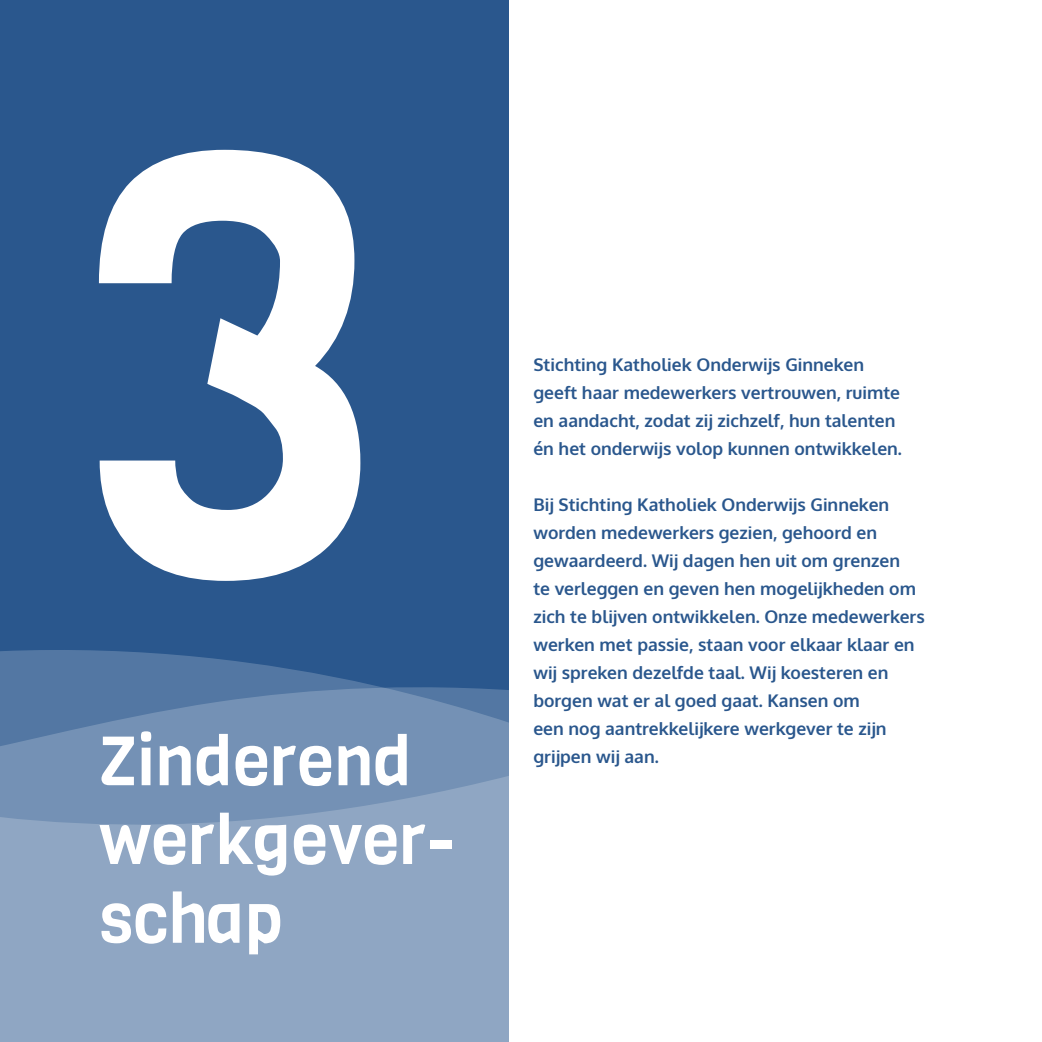
<style>
.page{position:relative;width:1042px;height:1042px;background:#fff}
.page>*{position:absolute;margin:0;border:0;box-sizing:border-box;transform-origin:0 0}
.t1{font:595.18px "Viga";color:#fff}
.t2{font:68.25px/78.8px "Viga";color:#fff}
.t3{font:700 17.5px/28px "Oxygen";color:#2a578d}
</style>
<div class="page">
<div style="left:0;top:0;width:508px;height:1042px;background:#2a578d"></div>
<svg style="left:0;top:650px;width:224px;height:10px;fill:#5377a3"></svg>
<svg style="left:0;top:660px;width:508px;height:382px;fill:#8fa6c3"></svg>
<h1 class="t1" style="left:65px;top:-27px;width:320px">3</h1>
<h2 class="t2" style="left:99px;top:722px;width:357px">Zinderend werkgever&shy;schap</h2>
<p class="t3" style="left:533px;top:351px;width:370px">Stichting Katholiek Onderwijs Ginneken geeft haar medewerkers vertrouwen, ruimte en aandacht, zodat zij zichzelf, hun talenten én het onderwijs volop kunnen ontwikkelen.</p>
<p class="t3" style="left:533px;top:491px;width:393px">Bij Stichting Katholiek Onderwijs Ginneken worden medewerkers gezien, gehoord en gewaardeerd. Wij dagen hen uit om grenzen<br>te verleggen en geven hen mogelijkheden om zich te blijven ontwikkelen. Onze medewerkers werken met passie, staan voor elkaar klaar en wij spreken dezelfde taal. Wij koesteren en borgen wat er al goed gaat. Kansen om<br>een nog aantrekkelijkere werkgever te zijn grijpen wij aan.</p>
</div>
